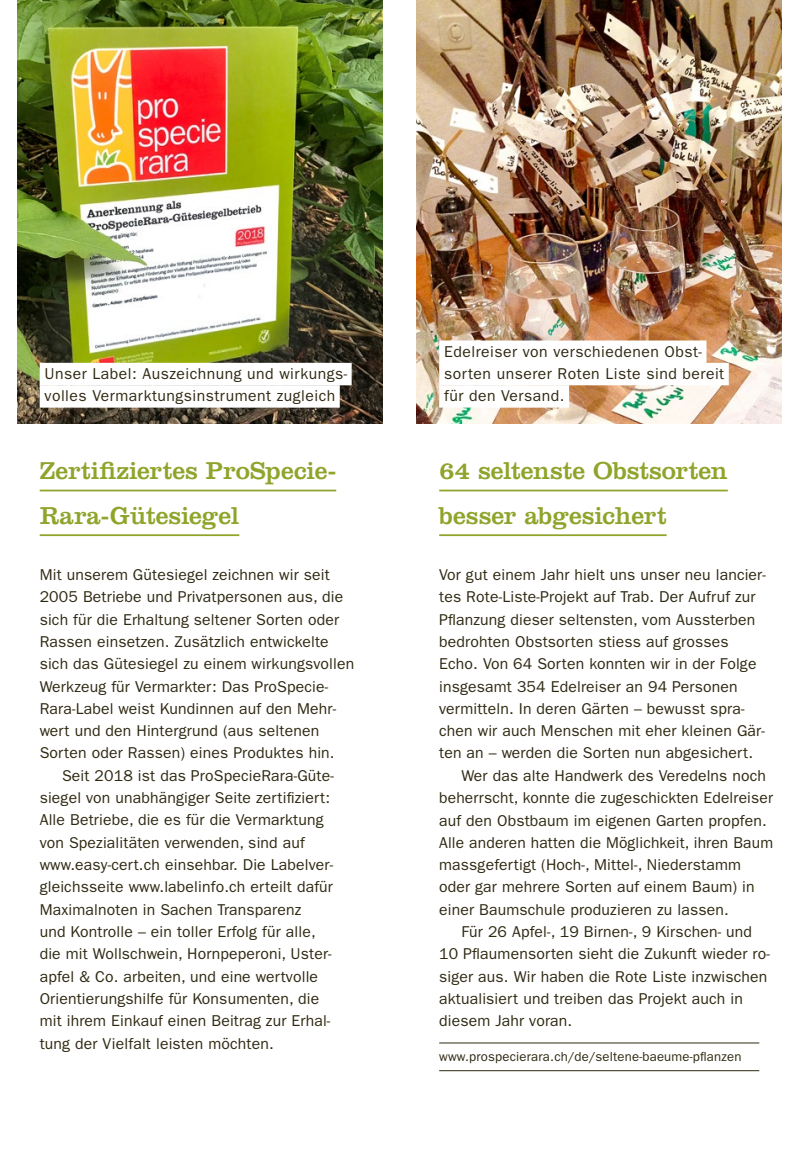
<style>
.page{position:relative;width:799px;height:1166px;background:#fff}
.page>*{position:absolute;margin:0;border:0;box-sizing:border-box;transform-origin:0 0}
.t1{font:25.38px/44.6px "Clarendon LT Std";letter-spacing:-.005em;color:#8ea42a}
.t2{font:15.75px/22.4px "ITC Franklin Gothic Std";letter-spacing:.01em;color:#2f2912}
.t3{font:15.75px/22.4px "ITC Franklin Gothic Std";letter-spacing:.03em;color:#2f2912}
.t4{font:13.12px "ITC Franklin Gothic Std";letter-spacing:.015em;color:#2f2912}
</style>
<div class="page">
<img style="left:417px;top:0;width:364px;height:424px">
<img style="left:17px;top:0;width:365px;height:424px">
<hr style="left:439px;top:490px;width:289px;height:1px;background:#8ea42a">
<hr style="left:439px;top:534px;width:227px;height:2px;background:#8ea42a">
<hr style="left:439px;top:1042px;width:320px;height:1px;background:#2f2912">
<hr style="left:439px;top:1070px;width:320px;height:1px;background:#2f2912">
<hr style="left:40px;top:490px;width:296px;height:1px;background:#8ea42a">
<hr style="left:40px;top:534px;width:199px;height:2px;background:#8ea42a">
<div style="left:439px;top:340px;width:267px;height:23px;background:#fff"></div>
<div style="left:439px;top:363px;width:289px;height:22px;background:#fff"></div>
<div style="left:439px;top:385px;width:130px;height:23px;background:#fff"></div>
<div style="left:40px;top:363px;width:312px;height:22px;background:#fff"></div>
<div style="left:40px;top:385px;width:300px;height:23px;background:#fff"></div>
<p class="t3" style="left:45px;top:362px;width:304px">Unser Label: Auszeichnung und wirkungs&shy;volles Vermarktungsinstrument zugleich</p>
<h1 class="t1" style="left:40px;top:448px;width:298px">Zertifiziertes ProSpecie-<br>Rara-Gütesiegel</h1>
<p class="t2" style="left:40px;top:563px;width:316px">Mit unserem Gütesiegel zeichnen wir seit 2005 Betriebe und Privatpersonen aus, die sich für die Erhaltung seltener Sorten oder Rassen einsetzen. Zusätzlich entwickelte sich das Gütesiegel zu einem wirkungsvollen Werkzeug für Vermarkter: Das ProSpecie-Rara-Label weist Kundinnen auf den Mehr&shy;wert und den Hintergrund (aus seltenen Sorten oder Rassen) eines Produktes hin.</p>
<p class="t2" style="left:40px;top:764px;width:296px;text-indent:22px">Seit 2018 ist das ProSpecieRara-Güte&shy;siegel von unabhängiger Seite zertifiziert:<br>Alle Betriebe, die es für die Vermarktung von Spezialitäten verwenden, sind auf www.easy-cert.ch einsehbar. Die Labelver&shy;gleichsseite www.labelinfo.ch erteilt dafür Maximalnoten in Sachen Transparenz<br>und Kontrolle – ein toller Erfolg für alle, die mit Wollschwein, Hornpeperoni, Uster&shy;apfel &amp; Co. arbeiten, und eine wertvolle Orientierungshilfe für Konsumenten, die mit ihrem Einkauf einen Beitrag zur Erhal&shy;tung der Vielfalt leisten möchten.</p>
<p class="t3" style="left:444px;top:340px;width:282px">Edelreiser von verschiedenen Obst&shy;sorten unserer Roten Liste sind bereit für den Versand.</p>
<h1 class="t1" style="left:439px;top:448px;width:290px">64 seltenste Obstsorten besser abgesichert</h1>
<p class="t2" style="left:439px;top:563px;width:328px">Vor gut einem Jahr hielt uns unser neu lancier-</p>
<p class="t2" style="left:439px;top:586px;width:318px">tes Rote-Liste-Projekt auf Trab. Der Aufruf zur</p>
<p class="t2" style="left:439px;top:608px;width:317px">Pflanzung dieser seltensten, vom Aussterben</p>
<p class="t2" style="left:439px;top:630px;width:291px">bedrohten Obstsorten stiess auf grosses</p>
<p class="t2" style="left:439px;top:653px;width:319px">Echo. Von 64 Sorten konnten wir in der Folge</p>
<p class="t2" style="left:439px;top:675px;width:300px">insgesamt 354 Edelreiser an 94 Personen</p>
<p class="t2" style="left:439px;top:697px;width:307px">vermitteln. In deren Gärten – bewusst spra-</p>
<p class="t2" style="left:439px;top:720px;width:327px">chen wir auch Menschen mit eher kleinen Gär-</p>
<p class="t2" style="left:439px;top:742px;width:315px">ten an – werden die Sorten nun abgesichert.</p>
<p class="t2" style="left:461px;top:764px;width:306px">Wer das alte Handwerk des Veredelns noch</p>
<p class="t2" style="left:439px;top:787px;width:335px">beherrscht, konnte die zugeschickten Edelreiser</p>
<p class="t2" style="left:439px;top:809px;width:329px">auf den Obstbaum im eigenen Garten propfen.</p>
<p class="t2" style="left:439px;top:831px;width:335px">Alle anderen hatten die Möglichkeit, ihren Baum</p>
<p class="t2" style="left:439px;top:854px;width:303px">massgefertigt (Hoch-, Mittel-, Niederstamm</p>
<p class="t2" style="left:439px;top:876px;width:317px">oder gar mehrere Sorten auf einem Baum) in</p>
<p class="t2" style="left:439px;top:898px;width:291px">einer Baumschule produzieren zu lassen.</p>
<p class="t2" style="left:461px;top:920px;width:292px">Für 26 Apfel-, 19 Birnen-, 9 Kirschen- und</p>
<p class="t2" style="left:439px;top:943px;width:332px">10 Pflaumensorten sieht die Zukunft wieder ro-</p>
<p class="t2" style="left:439px;top:965px;width:330px">siger aus. Wir haben die Rote Liste inzwischen</p>
<p class="t2" style="left:439px;top:987px;width:305px">aktualisiert und treiben das Projekt auch in</p>
<p class="t2" style="left:439px;top:1010px;width:135px">diesem Jahr voran.</p>
<p class="t4" style="left:439px;top:1048px;width:304px">www.prospecierara.ch/de/seltene-baeume-pflanzen</p>
</div>
